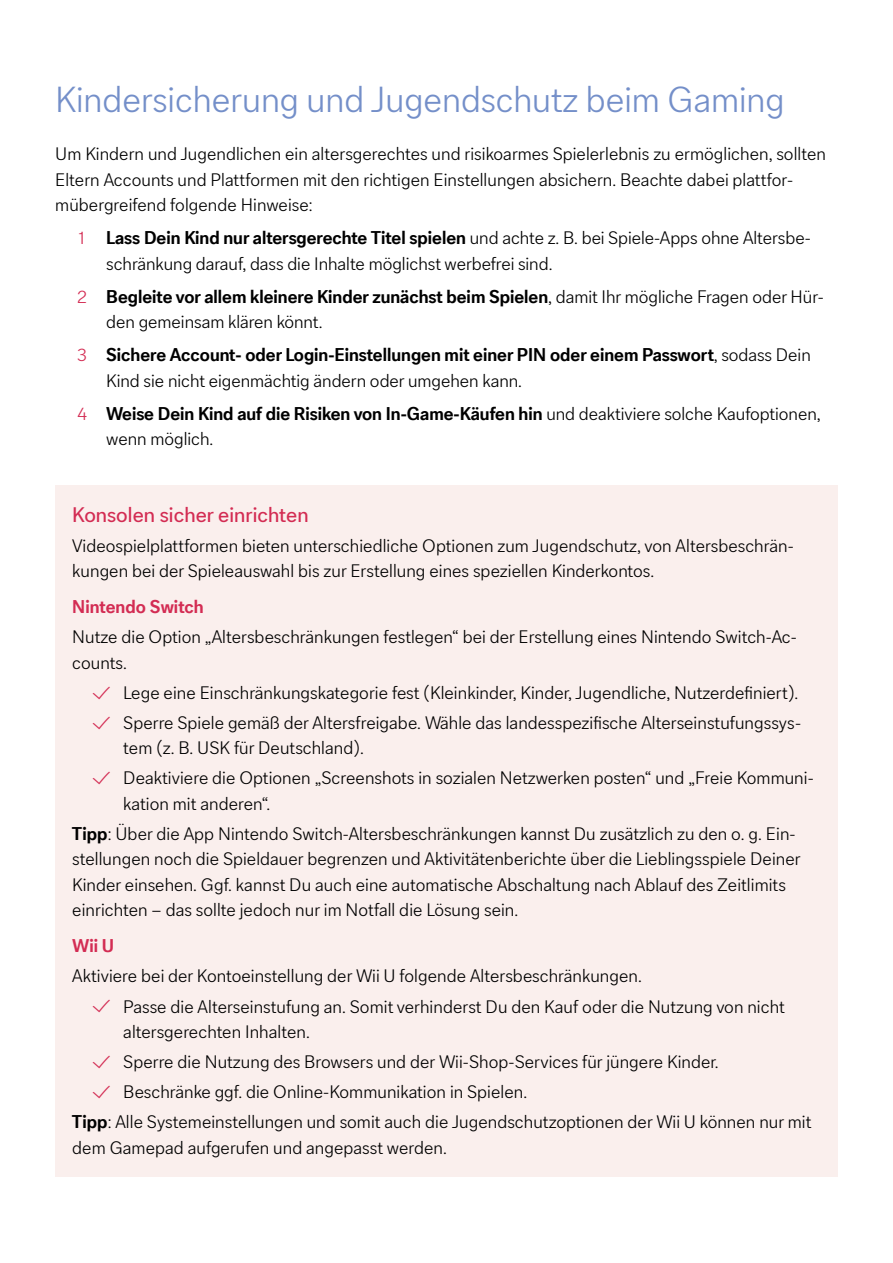
<style>
.page{position:relative;width:893px;height:1263px;background:#fff}
.page>*{position:absolute;margin:0;border:0;box-sizing:border-box;transform-origin:0 0}
.t1{font:300 36px "CA Sans Pro";color:#748fc9}
.t2{font:21px "CA Sans Pro";letter-spacing:.005em;color:#d32c53}
.t3{font:300 18px/25.5px "CA Sans Pro";letter-spacing:.005em;color:#000}
.t4{font:700 18px/25.5px "CA Sans Pro";color:#000}
.t5{font:700 18px "CA Sans Pro";letter-spacing:.005em;color:#d32c53}
.t6{font:300 18px "CA Sans Pro";color:#d32c53}
.s1{font-weight:700}
.s2{font-weight:300}
</style>
<div class="page">
<div style="left:55px;top:485px;width:783px;height:691px;background:#faefed"></div>
<h1 class="t1" style="left:55px;top:78px;width:731px">Kindersicherung und Jugendschutz beim Gaming</h1>
<p class="t3" style="left:55px;top:141px;width:772px">Um Kindern und Jugendlichen ein altersgerechtes und risikoarmes Spielerlebnis zu ermöglichen, sollten<br>Eltern Accounts und Plattformen mit den richtigen Einstellungen absichern. Beachte dabei plattfor&shy;mübergreifend folgende Hinweise:</p>
<p class="t3" style="left:106px;top:225px;width:706px"><span class="s1">Lass Dein Kind nur altersgerechte Titel spielen</span> und achte z. B. bei Spiele-Apps ohne Altersbe&shy;schränkung darauf, dass die Inhalte möglichst werbefrei sind.</p>
<p class="t3" style="left:106px;top:284px;width:719px"><span class="s1">Begleite vor allem kleinere Kinder zunächst beim Spielen</span>, damit Ihr mögliche Fragen oder Hür&shy;den gemeinsam klären könnt.</p>
<p class="t4" style="left:106px;top:342px;width:706px">Sichere Account- oder Login-Einstellungen mit einer PIN oder einem Passwort<span class="s2">, sodass Dein<br>Kind sie nicht eigenmächtig ändern oder umgehen kann.</span></p>
<p class="t4" style="left:106px;top:401px;width:716px">Weise Dein Kind auf die Risiken von In-Game-Käufen hin <span class="s2">und deaktiviere solche Kaufoptionen, wenn möglich.</span></p>
<p class="t6" style="left:79px;top:227px;width:7px">1</p>
<p class="t6" style="left:77px;top:286px;width:11px">2</p>
<p class="t6" style="left:77px;top:344px;width:11px">3</p>
<p class="t6" style="left:77px;top:403px;width:12px">4</p>
<p class="t2" style="left:72px;top:502px;width:238px">Konsolen sicher einrichten</p>
<p class="t3" style="left:72px;top:533px;width:723px">Videospielplattformen bieten unterschiedliche Optionen zum Jugendschutz, von Altersbeschrän&shy;kungen bei der Spieleauswahl bis zur Erstellung eines speziellen Kinderkontos.</p>
<p class="t5" style="left:72px;top:596px;width:133px">Nintendo Switch</p>
<p class="t3" style="left:72px;top:624px;width:726px">Nutze die Option „Altersbeschränkungen festlegen“ bei der Erstellung eines Nintendo Switch-Ac&shy;counts.</p>
<p class="t3" style="left:123px;top:678px;width:679px;line-height:30px">Lege eine Einschränkungskategorie fest (Kleinkinder, Kinder, Jugendliche, Nutzerdefiniert).<br>Sperre Spiele gemäß der Altersfreigabe. Wähle das landesspezifische Alterseinstufungssys-</p>
<p class="t3" style="left:123px;top:733px;width:692px;line-height:30px">tem (z. B. USK für Deutschland).<br>Deaktiviere die Optionen „Screenshots in sozialen Netzwerken posten“ und „Freie Kommuni-</p>
<p class="t3" style="left:72px;top:789px;width:725px;line-height:30px;text-indent:51px">kation mit anderen“.<br><span class="s1">Tipp</span>: Über die App Nintendo Switch-Altersbeschränkungen kannst Du zusätzlich zu den o. g. Ein-</p>
<p class="t3" style="left:72px;top:846px;width:730px">stellungen noch die Spieldauer begrenzen und Aktivitätenberichte über die Lieblingsspiele Deiner<br>Kinder einsehen. Ggf. kannst Du auch eine automatische Abschaltung nach Ablauf des Zeitlimits einrichten – das sollte jedoch nur im Notfall die Lösung sein.</p>
<p class="t5" style="left:72px;top:935px;width:43px">Wii U</p>
<p class="t3" style="left:123px;top:961px;width:663px;line-height:30px;text-indent:-51px">Aktiviere bei der Kontoeinstellung der Wii U folgende Altersbeschränkungen.<br>Passe die Alterseinstufung an. Somit verhinderst Du den Kauf oder die Nutzung von nicht</p>
<p class="t3" style="left:123px;top:1019px;width:188px">altersgerechten Inhalten.</p>
<p class="t3" style="left:123px;top:1049px;width:597px">Sperre die Nutzung des Browsers und der Wii-Shop-Services für jüngere Kinder.</p>
<p class="t3" style="left:123px;top:1079px;width:405px">Beschränke ggf. die Online-Kommunikation in Spielen.</p>
<p class="t3" style="left:72px;top:1109px;width:741px"><span class="s1">Tipp</span>: Alle Systemeinstellungen und somit auch die Jugendschutzoptionen der Wii U können nur mit</p>
<p class="t3" style="left:72px;top:1134px;width:376px">dem Gamepad aufgerufen und angepasst werden.</p>
</div>
